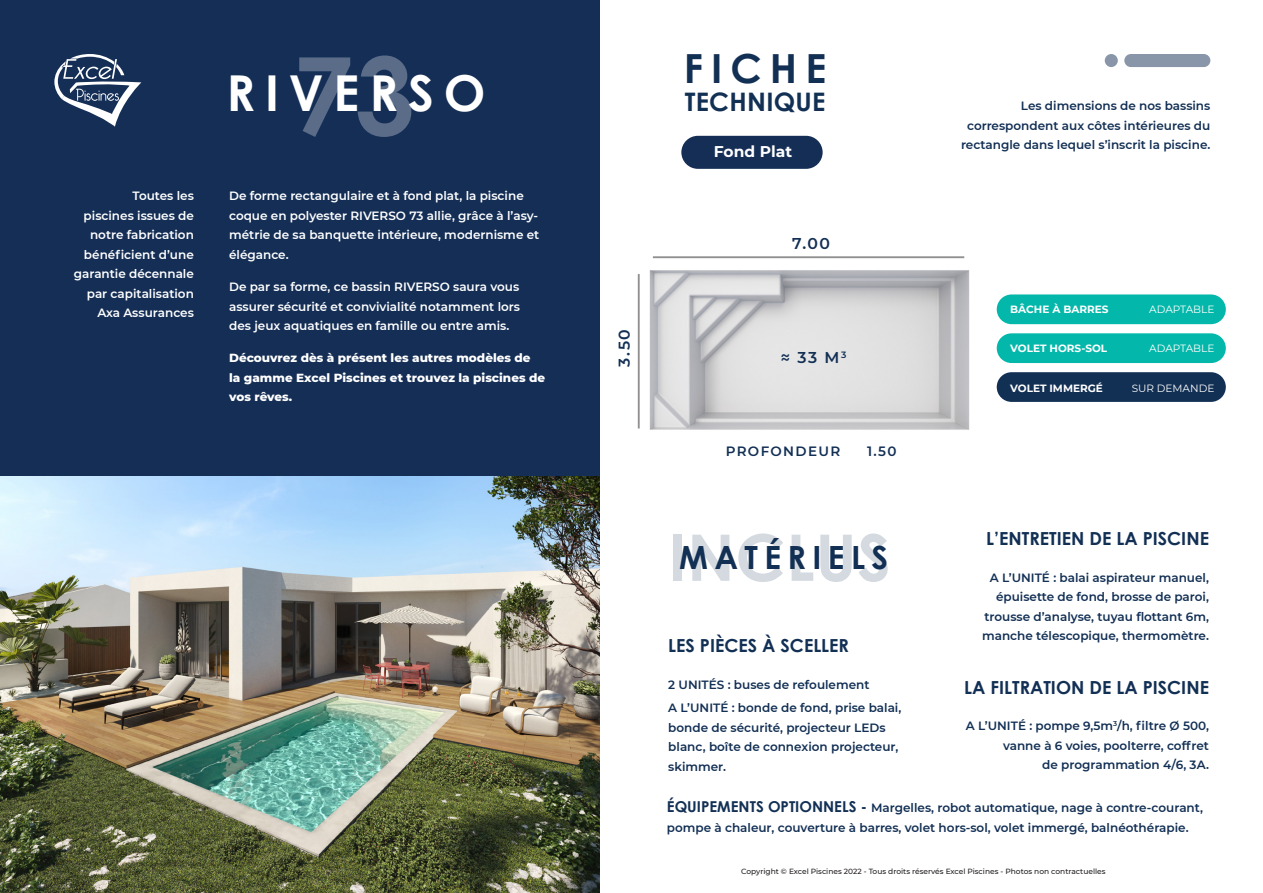
<style>
.page{position:relative;width:1263px;height:893px;background:#fff}
.page>*{position:absolute;margin:0;border:0;box-sizing:border-box;transform-origin:0 0}
.t1{font:700 108px "Century Gothic";color:#fff}
.t2{font:700 64.35px "Century Gothic";letter-spacing:.01em;color:#122f54}
.t3{font:700 49.5px "Century Gothic";letter-spacing:.2em;color:#fff}
.t4{font:700 40.2px "Century Gothic";letter-spacing:.2em;color:#122f54}
.t5{font:700 31.95px "Century Gothic";letter-spacing:.2em;color:#122f54}
.t6{font:700 25.5px "Century Gothic";letter-spacing:.01em;color:#122f54}
.t7{font:700 18px "Century Gothic";color:#122f54}
.Corps_de_texte{font:600 15.6px "Montserrat";color:#122f54}
.t8{font:700 15.6px "Montserrat";color:#fff}
.Corps_de_texte-2{font:600 13.5px "Montserrat";letter-spacing:.1em;color:#122f54}
.t9{font:600 12px/19.5px "Montserrat";color:#122f54;text-align:right}
.t10{font:600 12px/19.5px "Montserrat";color:#fff}
.t11{font:800 12px/19.5px "Montserrat";color:#fff}
.t12{font:700 10.5px "Montserrat";color:#fff}
.t13{font:10.5px "Montserrat";color:#fff}
.t14{font:500 7.5px "Montserrat";color:#231f20}
.s1{font-family:"Century Gothic";font-weight:700;font-size:15px}
</style>
<div class="page">
<img style="left:637px;top:270px;width:333px;height:160px">
<div style="left:0;top:0;width:599px;height:893px;background:#142e55"></div>
<img style="left:0;top:476px;width:599px;height:417px">
<div style="left:681px;top:136px;width:142px;height:33px;background:#142e55;border-radius:17px"></div>
<div style="left:1124px;top:54px;width:86px;height:13px;background:#8996aa;border-radius:7px"></div>
<svg style="left:1105px;top:54px;width:13px;height:13px"></svg>
<svg style="left:54px;top:54px;width:87px;height:73px"></svg>
<hr style="left:653px;top:256px;width:311px;height:2px;background:#231f20">
<hr style="left:638px;top:274px;width:2px;height:154px;background:#231f20">
<div style="left:997px;top:372px;width:229px;height:30px;background:#122f54;border-radius:15px"></div>
<div style="left:997px;top:333px;width:229px;height:30px;background:#03b8aa;border-radius:15px"></div>
<div style="left:997px;top:294px;width:229px;height:30px;background:#03b8aa;border-radius:15px"></div>
<p class="t10" style="left:74px;top:186px;width:122px;text-align:right">Toutes les<br>piscines issues de notre fabrication bénéficient d’une garantie décennale par capitalisation<br>Axa Assurances</p>
<h1 class="t1" style="left:293px;top:28px;width:124px">73</h1>
<p class="t3" style="left:226px;top:62px;width:261px">RIVERSO</p>
<p class="t10" style="left:229px;top:186px;width:312px">De forme rectangulaire et à fond plat, la piscine coque en polyester RIVERSO 73 allie, grâce à l’asy&shy;métrie de sa banquette intérieure, modernisme et élégance.</p>
<p class="t10" style="left:229px;top:277px;width:292px;text-align:justify">De par sa forme, ce bassin RIVERSO saura vous assurer sécurité et convivialité notamment lors des jeux aquatiques en famille ou entre amis.</p>
<p class="t11" style="left:229px;top:348px;width:318px">Découvrez dès à présent les autres modèles de<br>la gamme Excel Piscines et trouvez la piscines de vos rêves.</p>
<p class="Corps_de_texte" style="left:613px;top:366px;width:39px;rotate:-90deg">3.50</p>
<p class="t4" style="left:684px;top:43px;width:144px">FICHE</p>
<p class="t6" style="left:685px;top:85px;width:142px">TECHNIQUE</p>
<p class="t8" style="left:714px;top:140px;width:80px">Fond Plat</p>
<p class="Corps_de_texte" style="left:792px;top:232px;width:40px">7.00</p>
<p class="Corps_de_texte" style="left:781px;top:346px;width:67px">≈ 33 M<sup>3</sup></p>
<p class="Corps_de_texte-2" style="left:726px;top:442px;width:116px">PROFONDEUR</p>
<p class="Corps_de_texte-2" style="left:867px;top:442px;width:31px">1.50</p>
<h2 class="t2" style="left:668px;top:517px;width:224px">INCLUS</h2>
<p class="t5" style="left:679px;top:537px;width:211px">MATÉRIELS</p>
<p class="t7" style="left:668px;top:634px;width:182px">LES PIÈCES À SCELLER</p>
<p class="t9" style="left:668px;top:674px;width:203px">2 UNITÉS : buses de refoulement</p>
<p class="t9" style="left:668px;top:698px;width:235px;text-align:left">A L’UNITÉ : bonde de fond, prise balai, bonde de sécurité, projecteur LEDs blanc, boîte de connexion projecteur, skimmer.</p>
<p class="t9" style="left:961px;top:96px;width:251px">Les dimensions de nos bassins correspondent aux côtes intérieures du rectangle dans lequel s’inscrit la piscine.</p>
<p class="t12" style="left:1010px;top:302px;width:100px">BÂCHE À BARRES</p>
<p class="t13" style="left:1149px;top:302px;width:67px">ADAPTABLE</p>
<p class="t12" style="left:1010px;top:341px;width:99px">VOLET HORS-SOL</p>
<p class="t13" style="left:1149px;top:341px;width:67px">ADAPTABLE</p>
<p class="t12" style="left:1010px;top:380px;width:94px">VOLET IMMERGÉ</p>
<p class="t13" style="left:1132px;top:382px;width:84px">SUR DEMANDE</p>
<p class="t7" style="left:986px;top:527px;width:224px">L’ENTRETIEN DE LA PISCINE</p>
<p class="t9" style="left:982px;top:567px;width:228px">A L’UNITÉ : balai aspirateur manuel, épuisette de fond, brosse de paroi, trousse d’analyse, tuyau flottant 6m, manche télescopique, thermomètre.</p>
<p class="t7" style="left:964px;top:676px;width:246px">LA FILTRATION DE LA PISCINE</p>
<p class="t9" style="left:966px;top:715px;width:245px">A L’UNITÉ : pompe 9,5m<sup>3</sup>/h, filtre Ø 500, vanne à 6 voies, poolterre, coffret<br>de programmation 4/6, 3A.</p>
<p class="t9" style="left:667px;top:798px;width:538px;text-align:left"><span class="s1">ÉQUIPEMENTS OPTIONNELS -</span> Margelles, robot automatique, nage à contre-courant, pompe à chaleur, couverture à barres, volet hors-sol, volet immergé, balnéothérapie.</p>
<p class="t14" style="left:741px;top:866px;width:366px">Copyright © Excel Piscines 2022 - Tous droits réservés Excel Piscines - Photos non contractuelles</p>
</div>
